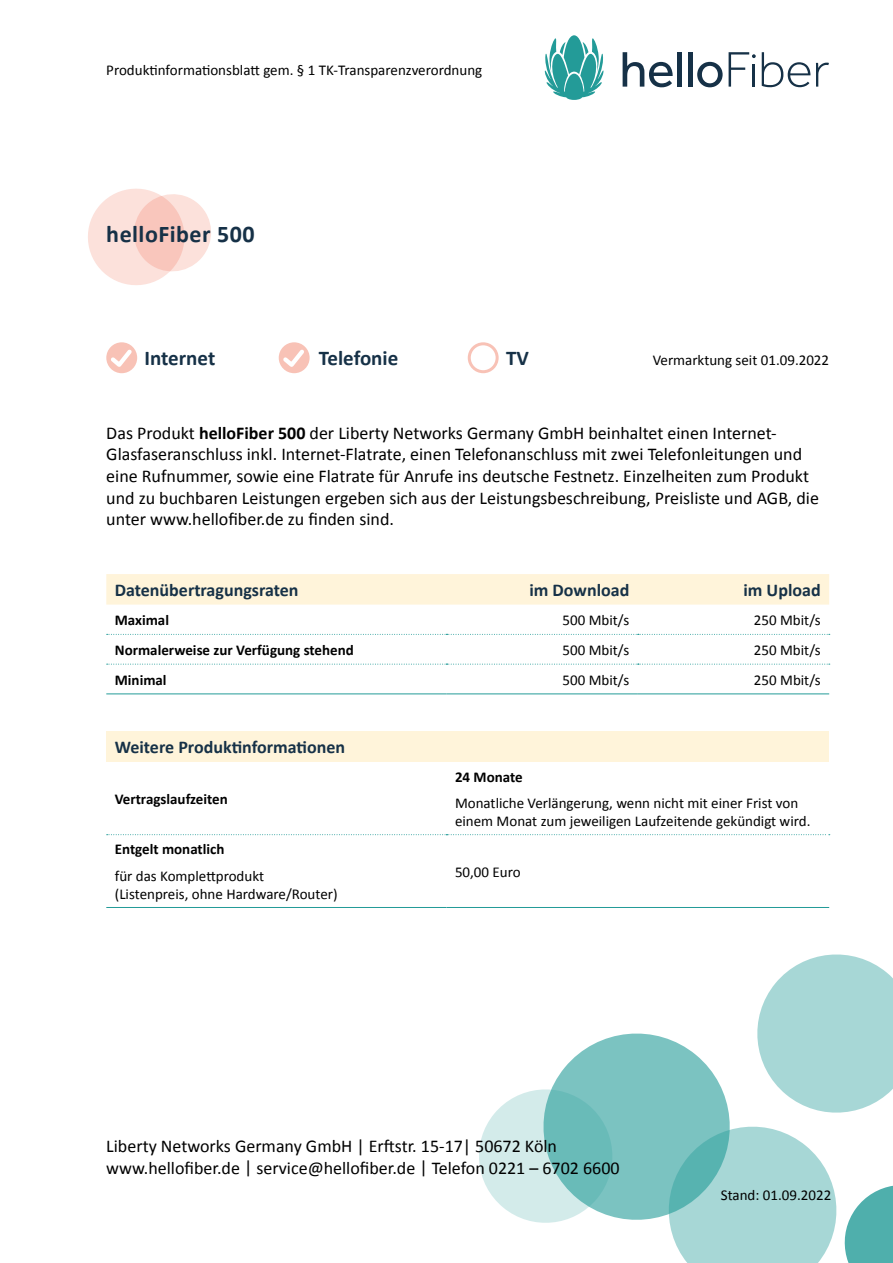
<style>
.page{position:relative;width:893px;height:1263px;background:#fff}
.page>*{position:absolute;margin:0;border:0;box-sizing:border-box;transform-origin:0 0}
.t1{font:700 24px "Calibri";letter-spacing:.02em;color:#163147}
.t2{font:700 21px "Calibri";color:#163147}
.t3{font:18px/21.6px "Calibri";color:#000}
.t4{font:700 18px "Calibri";color:#163147}
.t5{font:15px/18px "Calibri";color:#000}
.t6{font:700 15px "Calibri";color:#000}
.s1{font-weight:700}
</style>
<div class="page">
<svg style="left:623px;top:52px;width:50px;height:35px"></svg>
<div style="left:677px;top:52px;width:5px;height:35px;background:#163147"></div>
<hr style="left:688px;top:52px;width:4px;height:35px;background:#163147">
<svg style="left:697px;top:62px;width:26px;height:25px"></svg>
<svg style="left:762px;top:52px;width:48px;height:35px"></svg>
<svg style="left:816px;top:63px;width:13px;height:24px"></svg>
<svg style="left:729px;top:52px;width:27px;height:35px"></svg>
<svg style="left:544px;top:35px;width:60px;height:65px"></svg>
<svg style="left:479px;top:954px;width:414px;height:309px"></svg>
<div style="left:106px;top:342px;width:31px;height:31px;background:#f8c2b6;border-radius:50%"></div>
<svg style="left:107px;top:346px;width:29px;height:25px"></svg>
<div style="left:279px;top:342px;width:31px;height:31px;background:#f8c2b6;border-radius:50%"></div>
<svg style="left:279px;top:346px;width:29px;height:25px"></svg>
<div style="left:468px;top:342px;width:31px;height:31px;border:3px solid #f8c2b6;border-radius:50%"></div>
<div style="left:106px;top:574px;width:723px;height:31px;background:#fff4da"></div>
<hr style="left:106px;top:693px;width:340px;height:1px;background:#239b98">
<hr style="left:446px;top:693px;width:192px;height:1px;background:#239b98">
<hr style="left:638px;top:693px;width:191px;height:1px;background:#239b98">
<svg style="left:107px;top:664px;width:723px;height:1px"></svg>
<svg style="left:107px;top:634px;width:723px;height:1px"></svg>
<div style="left:106px;top:731px;width:723px;height:31px;background:#fff4da"></div>
<svg style="left:107px;top:834px;width:723px;height:1px"></svg>
<hr style="left:106px;top:907px;width:340px;height:1px;background:#239b98">
<hr style="left:446px;top:907px;width:383px;height:1px;background:#239b98">
<svg style="left:88px;top:188px;width:123px;height:97px"></svg>
<p class="t5" style="left:106px;top:61px;width:377px">Produktinformationsblatt gem. § 1 TK-Transparenzverordnung</p>
<h1 class="t1" style="left:106px;top:219px;width:150px">helloFiber 500</h1>
<p class="t2" style="left:145px;top:345px;width:72px">Internet</p>
<p class="t2" style="left:319px;top:345px;width:81px">Telefonie</p>
<p class="t2" style="left:506px;top:345px;width:24px">TV</p>
<p class="t5" style="left:653px;top:350px;width:178px">Vermarktung seit 01.09.2022</p>
<p class="t3" style="left:106px;top:421px;width:714px">Das Produkt <span class="s1">helloFiber 500</span> der Liberty Networks Germany GmbH beinhaltet einen Internet-Glasfaseranschluss inkl. Internet-Flatrate, einen Telefonanschluss mit zwei Telefonleitungen und eine Rufnummer, sowie eine Flatrate für Anrufe ins deutsche Festnetz. Einzelheiten zum Produkt und zu buchbaren Leistungen ergeben sich aus der Leistungsbeschreibung, Preisliste und AGB, die unter www.hellofiber.de zu finden sind.</p>
<p class="t4" style="left:115px;top:579px;width:185px">Datenübertragungsraten</p>
<p class="t4" style="left:529px;top:579px;width:101px">im Download</p>
<p class="t4" style="left:743px;top:579px;width:79px">im Upload</p>
<p class="t6" style="left:115px;top:611px;width:56px">Maximal</p>
<p class="t5" style="left:563px;top:611px;width:68px">500 Mbit/s</p>
<p class="t5" style="left:754px;top:611px;width:68px">250 Mbit/s</p>
<p class="t6" style="left:115px;top:641px;width:241px">Normalerweise zur Verfügung stehend</p>
<p class="t5" style="left:563px;top:640px;width:68px">500 Mbit/s</p>
<p class="t5" style="left:754px;top:640px;width:68px">250 Mbit/s</p>
<p class="t6" style="left:115px;top:670px;width:53px">Minimal</p>
<p class="t5" style="left:563px;top:670px;width:68px">500 Mbit/s</p>
<p class="t5" style="left:754px;top:670px;width:68px">250 Mbit/s</p>
<p class="t4" style="left:115px;top:736px;width:232px">Weitere Produktinformationen</p>
<p class="t6" style="left:115px;top:790px;width:114px">Vertragslaufzeiten</p>
<p class="t6" style="left:455px;top:767px;width:69px">24 Monate</p>
<p class="t5" style="left:455px;top:794px;width:357px">Monatliche Verlängerung, wenn nicht mit einer Frist von einem Monat zum jeweiligen Laufzeitende gekündigt wird.</p>
<p class="t6" style="left:115px;top:840px;width:111px">Entgelt monatlich</p>
<p class="t5" style="left:115px;top:866px;width:224px">für das Komplettprodukt (Listenpreis, ohne Hardware/Router)</p>
<p class="t5" style="left:455px;top:862px;width:67px">50,00 Euro</p>
<p class="t3" style="left:106px;top:1135px;width:515px">Liberty Networks Germany GmbH | Erftstr. 15-17| 50672 Köln www.hellofiber.de | service@hellofiber.de | Telefon 0221 – 6702 6600</p>
<p class="t5" style="left:721px;top:1185px;width:112px">Stand: 01.09.2022</p>
</div>
